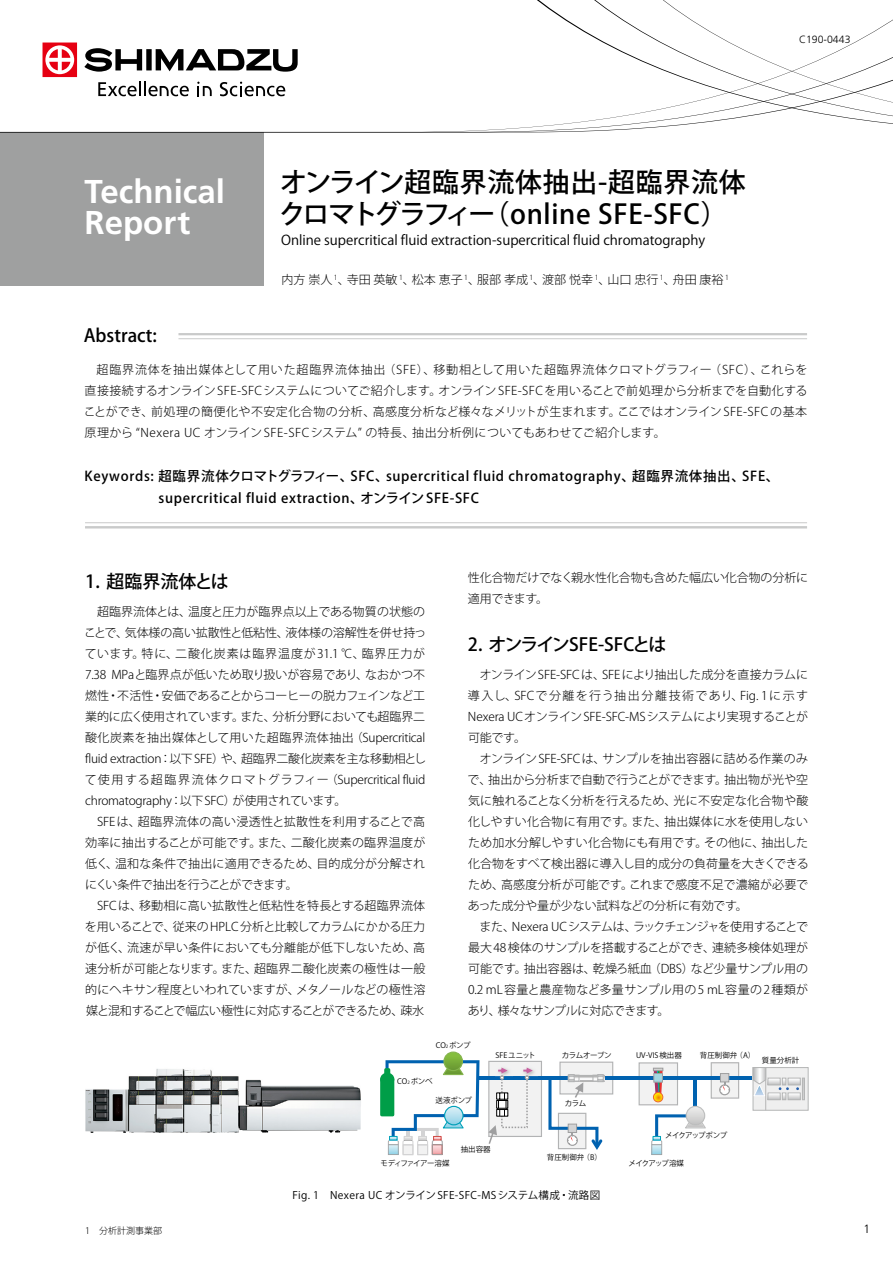
<style>
.page{position:relative;width:893px;height:1263px;background:#fff}
.page>*{position:absolute;margin:0;border:0;box-sizing:border-box;transform-origin:0 0}
.t1{font:700 33px/31.5px "Frutiger LT Std";color:#fff}
.t2{font:27px/31.5px "Koz Go Pro Medium 90 pv RKSJ H";letter-spacing:.025em;color:#000}
.t3{font:18px "Koz Go Pro Medium 90 pv RKSJ H";color:#000}
.t4{font:18px "Koz Go Pro Medium 90 pv RKSJ H";letter-spacing:-.1em;color:#000}
.t5{font:13.5px/22.5px "Koz Go Pro Medium 90 pv RKSJ H";letter-spacing:.05em;color:#000}
.t6{font:13.5px "Koz Go Pro Regular 90 pv RKSJ H";color:#000}
.t7{font:12px/21px "Koz Go Pro Light 90 pv RKSJ H";letter-spacing:-.01em;color:#000;text-align:justify}
.t8{font:300 12px "Frutiger LT Std";color:#000}
.t9{font:10.5px "Koz Go Pro Regular 90 pv RKSJ H";letter-spacing:.035em;color:#000}
.t10{font:300 10.5px "Frutiger LT Std";color:#000}
.t11{font:9px "Koz Go Pro Light 90 pv RKSJ H";color:#000}
.t12{font:7.5px "Koz Go Pro Regular 90 pv RKSJ H";letter-spacing:-.02em;color:#000}
.t13{font:7.5px "Koz Go Pro Regular 90 pv RKSJ H";color:#000}
.t14{font:7.5px "Koz Go Pro Regular 90 pv RKSJ H";letter-spacing:-.09em;color:#000}
.t15{font:7.5px "Koz Go Pro Regular 90 pv RKSJ H";letter-spacing:-.095em;color:#000}
.t16{font:7.5px "Koz Go Pro Regular 90 pv RKSJ H";letter-spacing:-.12em;color:#000}
.t17{font:7.5px "Koz Go Pro Regular 90 pv RKSJ H";letter-spacing:-.06em;color:#000}
.s1{font-size:4.35px}
</style>
<div class="page">
<div style="left:0;top:132px;width:264px;height:153px;background:#9fa0a0"></div>
<hr style="left:178px;top:333px;width:629px;height:2px;background:#c9caca">
<hr style="left:178px;top:338px;width:629px;height:1px;background:#c9caca">
<hr style="left:85px;top:526px;width:722px;height:2px;background:#c9caca">
<hr style="left:85px;top:522px;width:722px;height:1px;background:#c9caca">
<svg style="left:0;top:42px;width:414px;height:90px"></svg>
<svg style="left:540px;top:0;width:353px;height:132px"></svg>
<svg style="left:43px;top:43px;width:34px;height:34px"></svg>
<svg style="left:84px;top:48px;width:58px;height:24px"></svg>
<div style="left:146px;top:49px;width:6px;height:21px;background:#000"></div>
<svg style="left:156px;top:49px;width:142px;height:23px"></svg>
<svg style="left:98px;top:81px;width:91px;height:15px"></svg>
<svg style="left:197px;top:82px;width:15px;height:14px"></svg>
<svg style="left:220px;top:82px;width:65px;height:14px"></svg>
<div style="left:753px;top:1067px;width:55px;height:43px;background:#efefef;border:1px solid #b5b6b6"></div>
<hr style="left:765px;top:1067px;width:1px;height:43px;background:#b5b6b6">
<div style="left:788px;top:1078px;width:13px;height:7px;border:1px solid #b5b6b6"></div>
<div style="left:802px;top:1078px;width:3px;height:22px;border:1px solid #b5b6b6"></div>
<div style="left:788px;top:1092px;width:13px;height:8px;border:1px solid #b5b6b6"></div>
<div style="left:639px;top:1062px;width:39px;height:43px;background:#f2f2f2;border:1px solid #b2b3b4"></div>
<div style="left:559px;top:1061px;width:54px;height:33px;background:#f2f2f2;border:1px solid #b2b3b4"></div>
<hr style="left:528px;top:1076px;width:224px;height:3px;background:#0062b0">
<div style="left:380px;top:1073px;width:14px;height:12px;border:3px solid #009e48;border-radius:50%"></div>
<div style="left:380px;top:1077px;width:14px;height:39px;background:#009e48;border:3px solid #009e48"></div>
<hr style="left:477px;top:1076px;width:28px;height:3px;background:#0062b0">
<svg style="left:488px;top:1061px;width:116px;height:89px"></svg>
<svg style="left:444px;top:1052px;width:18px;height:19px"></svg>
<div style="left:443px;top:1051px;width:20px;height:20px;border:1px solid #85b44d;border-radius:50%"></div>
<div style="left:568px;top:1124px;width:9px;height:9px;background:#d3d3d4;border:1px solid #9f9fa0"></div>
<img style="left:85px;top:1069px;width:276px;height:64px">
<svg style="left:752px;top:1067px;width:48px;height:33px"></svg>
<svg style="left:651px;top:1062px;width:88px;height:93px"></svg>
<svg style="left:385px;top:1057px;width:94px;height:98px"></svg>
<h1 class="t1" style="left:85px;top:176px;width:142px">Technical<br>Report</h1>
<h3 class="t3" style="left:84px;top:324px;width:75px">Abstract:</h3>
<h2 class="t2" style="left:279px;top:168px;width:469px">オンライン超臨界流体抽出-超臨界流体クロマトグラフィー（online SFE-SFC）</h2>
<p class="t6" style="left:281px;top:231px;width:426px">Online supercritical fluid extraction-supercritical fluid chromatography</p>
<p class="t7" style="left:282px;top:269px;width:449px">内方 崇人 <sup>1</sup>、寺田 英敏 <sup>1</sup>、松本 恵子 <sup>1</sup>、服部 孝成 <sup>1</sup>、渡部 悦幸 <sup>1</sup>、山口 忠行 <sup>1</sup>、舟田 康裕 <sup>1</sup></p>
<p class="t10" style="left:799px;top:33px;width:53px">C190-0443</p>
<p class="t7" style="left:84px;top:359px;width:725px;text-indent:13px">超臨界流体を抽出媒体として用いた超臨界流体抽出（SFE）、移動相として用いた超臨界流体クロマトグラフィー（SFC）、これらを直接接続するオンラインSFE-SFCシステムについてご紹介します。オンラインSFE-SFCを用いることで前処理から分析までを自動化することができ、前処理の簡便化や不安定化合物の分析、高感度分析など様々なメリットが生まれます。ここではオンラインSFE-SFCの基本原理から “Nexera UC オンラインSFE-SFCシステム” の特長、抽出分析例についてもあわせてご紹介します。</p>
<p class="t5" style="left:159px;top:465px;width:622px;text-indent:-74px">Keywords: 超臨界流体クロマトグラフィー、SFC、supercritical fluid chromatography、超臨界流体抽出、SFE、supercritical fluid extraction、オンラインSFE-SFC</p>
<h3 class="t3" style="left:85px;top:570px;width:145px">1. 超臨界流体とは</h3>
<p class="t7" style="left:84px;top:601px;width:344px;text-indent:13px">超臨界流体とは、温度と圧力が臨界点以上である物質の状態のことで、気体様の高い拡散性と低粘性、液体様の溶解性を併せ持っています。特に、二酸化炭素は臨界温度が31.1 ℃、臨界圧力が7.38 MPaと臨界点が低いため取り扱いが容易であり、なおかつ不燃性・不活性・安価であることからコーヒーの脱カフェインなど工業的に広く使用されています。また、分析分野においても超臨界二酸化炭素を抽出媒体として用いた超臨界流体抽出（Supercritical fluid extraction：以下SFE）や、超臨界二酸化炭素を主な移動相として使用する超臨界流体クロマトグラフィー（Supercritical fluid chromatography：以下SFC）が使用されています。</p>
<p class="t7" style="left:85px;top:811px;width:342px;text-indent:12px">SFEは、超臨界流体の高い浸透性と拡散性を利用することで高効率に抽出することが可能です。また、二酸化炭素の臨界温度が低く、温和な条件で抽出に適用できるため、目的成分が分解されにくい条件で抽出を行うことができます。</p>
<p class="t7" style="left:85px;top:895px;width:342px;text-indent:12px">SFCは、移動相に高い拡散性と低粘性を特長とする超臨界流体を用いることで、従来のHPLC分析と比較してカラムにかかる圧力が低く、流速が早い条件においても分離能が低下しないため、高速分析が可能となります。また、超臨界二酸化炭素の極性は一般的にヘキサン程度といわれていますが、メタノールなどの極性溶媒と混和することで幅広い極性に対応することができるため、疎水</p>
<p class="t7" style="left:468px;top:568px;width:342px">性化合物だけでなく親水性化合物も含めた幅広い化合物の分析に適用できます。</p>
<h3 class="t4" style="left:468px;top:633px;width:200px">2. オンラインSFE-SFCとは</h3>
<p class="t7" style="left:468px;top:664px;width:342px;text-indent:12px">オンラインSFE-SFCは、SFEにより抽出した成分を直接カラムに導入し、SFCで分離を行う抽出分離技術であり、Fig. 1に示すNexera UCオンラインSFE-SFC-MSシステムにより実現することが可能です。</p>
<p class="t7" style="left:468px;top:748px;width:343px;text-indent:12px">オンラインSFE-SFC は、サンプルを抽出容器に詰める作業のみで、抽出から分析まで自動で行うことができます。抽出物が光や空気に触れることなく分析を行えるため、光に不安定な化合物や酸化しやすい化合物に有用です。また、抽出媒体に水を使用しないため加水分解しやすい化合物にも有用です。その他に、抽出した化合物をすべて検出器に導入し目的成分の負荷量を大きくできるため、高感度分析が可能です。これまで感度不足で濃縮が必要であった成分や量が少ない試料などの分析に有効です。</p>
<p class="t7" style="left:468px;top:916px;width:342px;text-indent:12px">また、Nexera UCシステムは、ラックチェンジャを使用することで最大48検体のサンプルを搭載することができ、連続多検体処理が可能です。抽出容器は、乾燥ろ紙血（DBS）など少量サンプル用の0.2 mL容量と農産物など多量サンプル用の5 mL容量の2種類があり、様々なサンプルに対応できます。</p>
<p class="t12" style="left:436px;top:1041px;width:37px">CO<span class="s1">2</span> ポンプ</p>
<p class="t13" style="left:495px;top:1050px;width:42px">SFEユニット</p>
<p class="t17" style="left:562px;top:1050px;width:51px">カラムオーブン</p>
<p class="t13" style="left:636px;top:1050px;width:47px">UV-VIS検出器</p>
<p class="t12" style="left:700px;top:1050px;width:57px">背圧制御弁（A）</p>
<p class="t12" style="left:762px;top:1055px;width:39px">質量分析計</p>
<p class="t12" style="left:397px;top:1076px;width:37px">CO<span class="s1">2</span> ボンベ</p>
<p class="t12" style="left:435px;top:1095px;width:38px">送液ポンプ</p>
<p class="t14" style="left:381px;top:1158px;width:70px">モディファイアー溶媒</p>
<p class="t12" style="left:461px;top:1144px;width:31px">抽出容器</p>
<p class="t12" style="left:565px;top:1099px;width:23px">カラム</p>
<p class="t12" style="left:547px;top:1152px;width:56px">背圧制御弁（B）</p>
<p class="t9" style="left:292px;top:1188px;width:309px">Fig. 1 Nexera UC オンラインSFE-SFC-MSシステム構成・流路図</p>
<p class="t15" style="left:665px;top:1130px;width:64px">メイクアップポンプ</p>
<p class="t16" style="left:628px;top:1158px;width:57px">メイクアップ溶媒</p>
<p class="t11" style="left:85px;top:1224px;width:78px">1　分析計測事業部</p>
<p class="t8" style="left:863px;top:1222px;width:8px">1</p>
</div>
